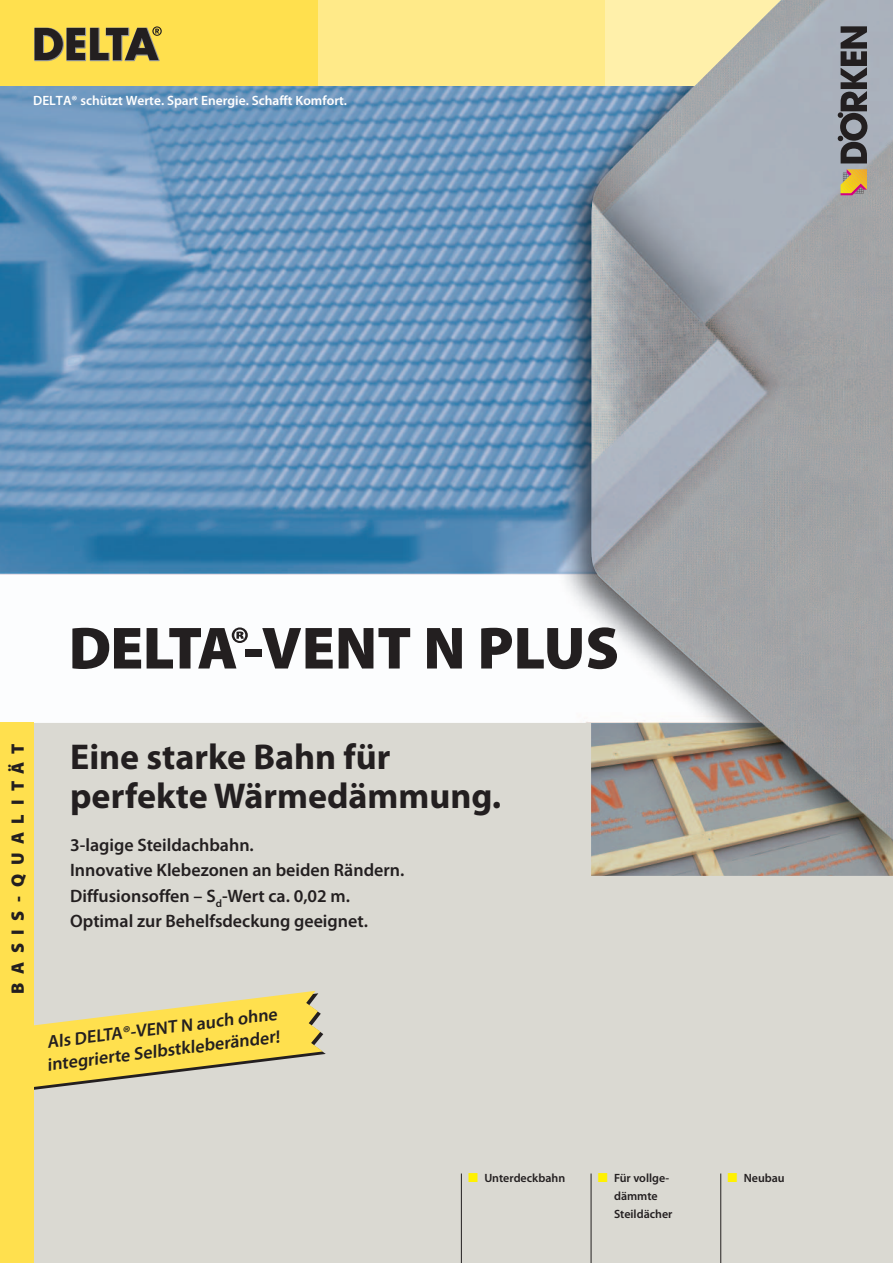
<style>
.page{position:relative;width:893px;height:1263px;background:#fff}
.page>*{position:absolute;margin:0;border:0;box-sizing:border-box;transform-origin:0 0}
.t1{font:900 60px "Delta Myriad Pro";letter-spacing:-.035em;color:#231f20}
.t2{font:700 36px/39px "Myriad Pro Doerken";color:#231f20}
.t3{font:600 18px/25.5px "Myriad Pro Doerken";color:#231f20}
.t4{font:900 18px "Myriad Pro Doerken";letter-spacing:.48em;color:#231f20}
.t5{font:600 13.5px "Myriad Pro Doerken";color:#fff}
.t6{font:600 12px/18px "Myriad Pro Doerken";color:#231f20}
.s1{font-family:"Myriad Pro Doerken"}
.s2{color:#fff101}
</style>
<div class="page">
<div style="left:0;top:723px;width:893px;height:540px;background:#dad9d2"></div>
<hr style="left:461px;top:1173px;width:1px;height:90px;background:#231f20">
<hr style="left:591px;top:1173px;width:1px;height:90px;background:#231f20">
<hr style="left:720px;top:1173px;width:1px;height:90px;background:#231f20">
<img style="left:0;top:85px;width:893px;height:791px">
<div style="left:0;top:0;width:319px;height:85px;background:#ffe04e"></div>
<div style="left:319px;top:0;width:287px;height:85px;background:#ffea89"></div>
<img style="left:592px;top:0;width:301px;height:840px">
<svg style="left:34px;top:991px;width:292px;height:99px"></svg>
<div style="left:0;top:723px;width:34px;height:540px;background:#ffe04e"></div>
<svg style="left:838px;top:26px;width:29px;height:137px;background:#595a5f"></svg>
<svg style="left:841px;top:169px;width:26px;height:26px"></svg>
<svg style="left:34px;top:26px;width:128px;height:35px"></svg>
<p class="t5" style="left:33px;top:95px;width:315px">DELTA® schützt Werte. Spart Energie. Schafft Komfort.</p>
<h1 class="t1" style="left:69px;top:625px;width:552px">DELTA®-V<span class="s1">ENT N PLUS</span></h1>
<p class="t4" style="left:11px;top:994px;width:252px;rotate:-90deg">BASIS-QUALITÄT</p>
<h2 class="t2" style="left:70px;top:740px;width:433px">Eine starke Bahn für perfekte Wärmedämmung.</h2>
<p class="t3" style="left:70px;top:833px;width:336px">3-lagige Steildachbahn.<br>Innovative Klebezonen an beiden Rändern.<br>Diffusionsoffen – S<sub>d</sub>-Wert ca. 0,02 m.<br>Optimal zur Behelfsdeckung geeignet.</p>
<p class="t3" style="left:43px;top:1032px;width:236px;line-height:22.5px;rotate:-7deg">Als DELTA®-VENT N auch ohne integrierte Selbstkleberänder!</p>
<p class="t6" style="left:468px;top:1170px;width:99px"><span class="s2">■</span> Unterdeckbahn</p>
<p class="t6" style="left:598px;top:1170px;width:73px"><span class="s2">■</span> Für vollge-</p>
<p class="t6" style="left:728px;top:1170px;width:59px"><span class="s2">■</span> Neubau</p>
<p class="t6" style="left:614px;top:1188px;width:60px">dämmte<br>Steildächer</p>
</div>
